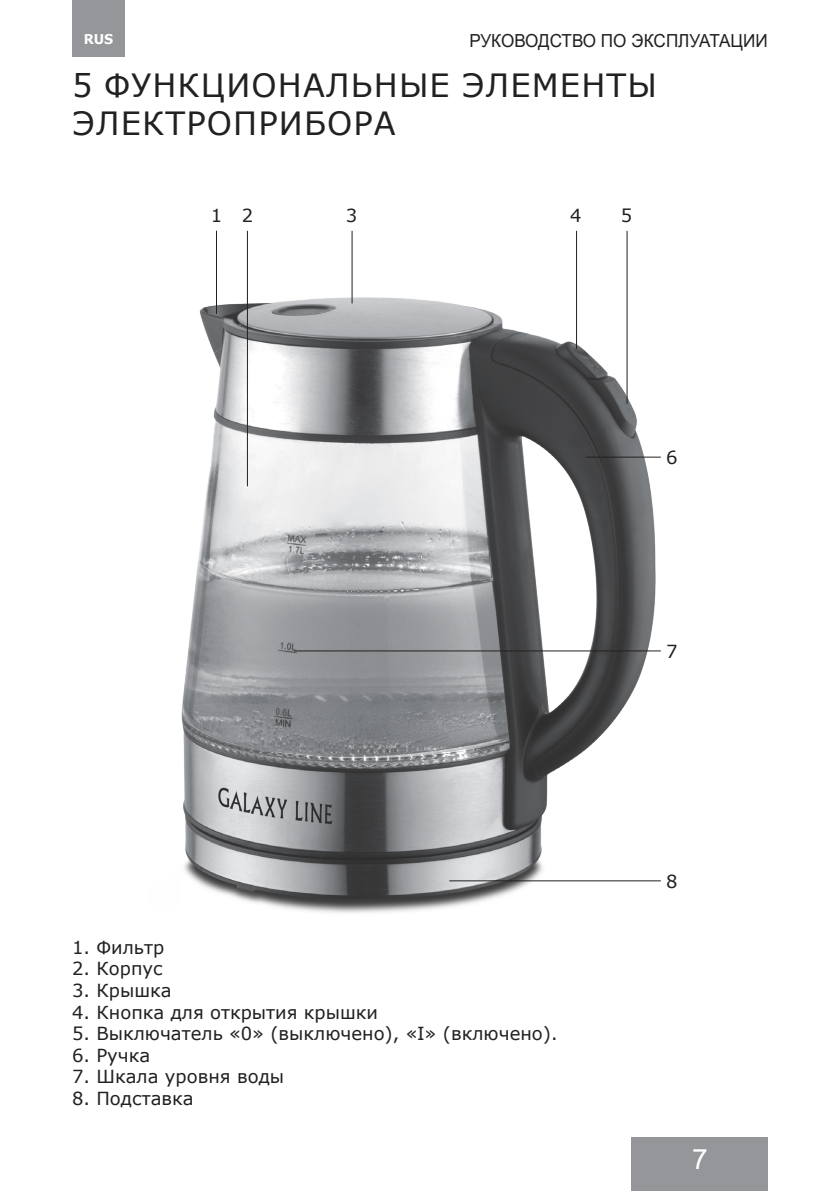
<style>
.page{position:relative;width:840px;height:1191px;background:#fff}
.page>*{position:absolute;margin:0;border:0;box-sizing:border-box;transform-origin:0 0}
.Заголовок{font:32px/38.4px "Verdana";letter-spacing:.035em;color:#222121}
.t1{font:28px "Arial";color:#fff}
.Текст{font:18px "Verdana";color:#222121}
.t2{font:18px "Arial";color:#222121;scale:.95 1}
.t3{font:700 13.6px "Verdana";color:#fff;scale:.95 1}
</style>
<div class="page">
<div style="left:72px;top:0;width:53px;height:57px;background:#949699"></div>
<div style="left:631px;top:1137px;width:136px;height:54px;background:#949699"></div>
<img style="left:181px;top:293px;width:479px;height:620px">
<hr style="left:586px;top:456px;width:74px;height:1px;background:#222121">
<hr style="left:294px;top:650px;width:366px;height:1px;background:#222121">
<hr style="left:449px;top:880px;width:211px;height:1px;background:#222121">
<hr style="left:247px;top:231px;width:1px;height:255px;background:#222121">
<hr style="left:351px;top:231px;width:1px;height:72px;background:#222121">
<hr style="left:575px;top:231px;width:1px;height:118px;background:#222121">
<hr style="left:626px;top:231px;width:1px;height:173px;background:#222121">
<hr style="left:216px;top:231px;width:1px;height:83px;background:#222121">
<p class="t2" style="left:469px;top:29px;width:315px">РУКОВОДСТВО ПО ЭКCПЛУАТАЦИИ</p>
<p class="Заголовок" style="left:72px;top:65px;width:586px">5 ФУНКЦИОНАЛЬНЫЕ ЭЛЕМЕНТЫ<br>ЭЛЕКТРОПРИБОРА</p>
<p class="t3" style="left:84px;top:30px;width:33px">RUS</p>
<p class="Текст" style="left:211px;top:203px;width:13px">1</p>
<p class="Текст" style="left:241px;top:203px;width:13px">2</p>
<p class="Текст" style="left:345px;top:203px;width:13px">3</p>
<p class="Текст" style="left:570px;top:203px;width:13px">4</p>
<p class="Текст" style="left:620px;top:203px;width:13px">5</p>
<p class="Текст" style="left:72px;top:935px;width:94px">1. Фильтр</p>
<p class="Текст" style="left:72px;top:956px;width:92px">2. Корпус</p>
<p class="Текст" style="left:72px;top:978px;width:101px">3. Крышка</p>
<p class="Текст" style="left:72px;top:999px;width:307px">4. Кнопка для открытия крышки</p>
<p class="Текст" style="left:72px;top:1021px;width:486px">5. Выключатель «0» (выключено), «I» (включено).</p>
<p class="Текст" style="left:72px;top:1043px;width:80px">6. Ручка</p>
<p class="Текст" style="left:72px;top:1064px;width:213px">7. Шкала уровня воды</p>
<p class="Текст" style="left:72px;top:1086px;width:123px">8. Подставка</p>
<p class="Текст" style="left:665px;top:445px;width:13px">6</p>
<p class="Текст" style="left:665px;top:639px;width:13px">7</p>
<p class="Текст" style="left:665px;top:868px;width:13px">8</p>
<h2 class="t1" style="left:691px;top:1140px;width:17px">7</h2>
</div>
